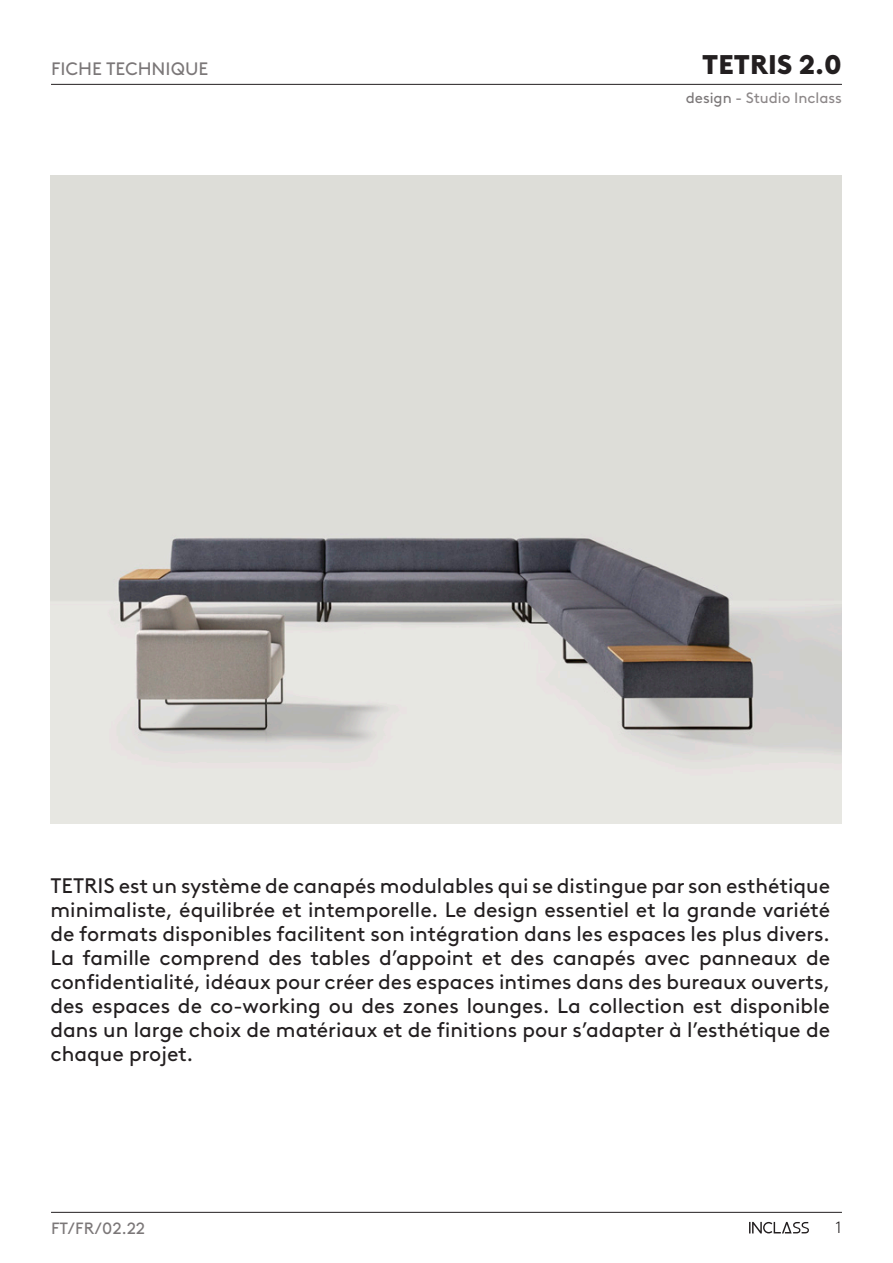
<style>
.page{position:relative;width:893px;height:1263px;background:#fff}
.page>*{position:absolute;margin:0;border:0;box-sizing:border-box;transform-origin:0 0}
.t1{font:900 27px "Brown LL";color:#231f20}
.Texto_colección{font:21px/24px "Brown LL";color:#231f20;text-align:justify}
.t2{font:18px "Brown LL";color:#7b7778}
.t3{font:16.35px "Brown LL";color:#7b7778}
.t4{font:300 16.35px "Brown LL";color:#231f20}
.t5{font:15px "Brown LL";color:#8c8788}
.s1{color:#7b7778}
</style>
<div class="page">
<hr style="left:51px;top:1212px;width:791px;height:1px;background:#231f20">
<svg style="left:749px;top:1222px;width:60px;height:11px"></svg>
<hr style="left:51px;top:84px;width:791px;height:1px;background:#231f20">
<img style="left:50px;top:176px;width:791px;height:648px">
<p class="t2" style="left:51px;top:55px;width:159px">FICHE TECHNIQUE</p>
<p class="t1" style="left:702px;top:44px;width:141px">TETRIS 2.0</p>
<p class="t5" style="left:686px;top:86px;width:158px"><span class="s1">design -</span> Studio Inclass</p>
<p class="Texto_colección" style="left:50px;top:872px;width:781px">TETRIS est un système de canapés modulables qui se distingue par son esthétique minimaliste, équilibrée et intemporelle. Le design essentiel et la grande variété de formats disponibles facilitent son intégration dans les espaces les plus divers.<br>La famille comprend des tables d’appoint et des canapés avec panneaux de confidentialité, idéaux pour créer des espaces intimes dans des bureaux ouverts, des espaces de co-working ou des zones lounges. La collection est disponible dans un large choix de matériaux et de finitions pour s’adapter à l’esthétique de chaque projet.</p>
<p class="t3" style="left:51px;top:1216px;width:96px">FT/FR/02.22</p>
<p class="t4" style="left:836px;top:1216px;width:7px">1</p>
</div>
